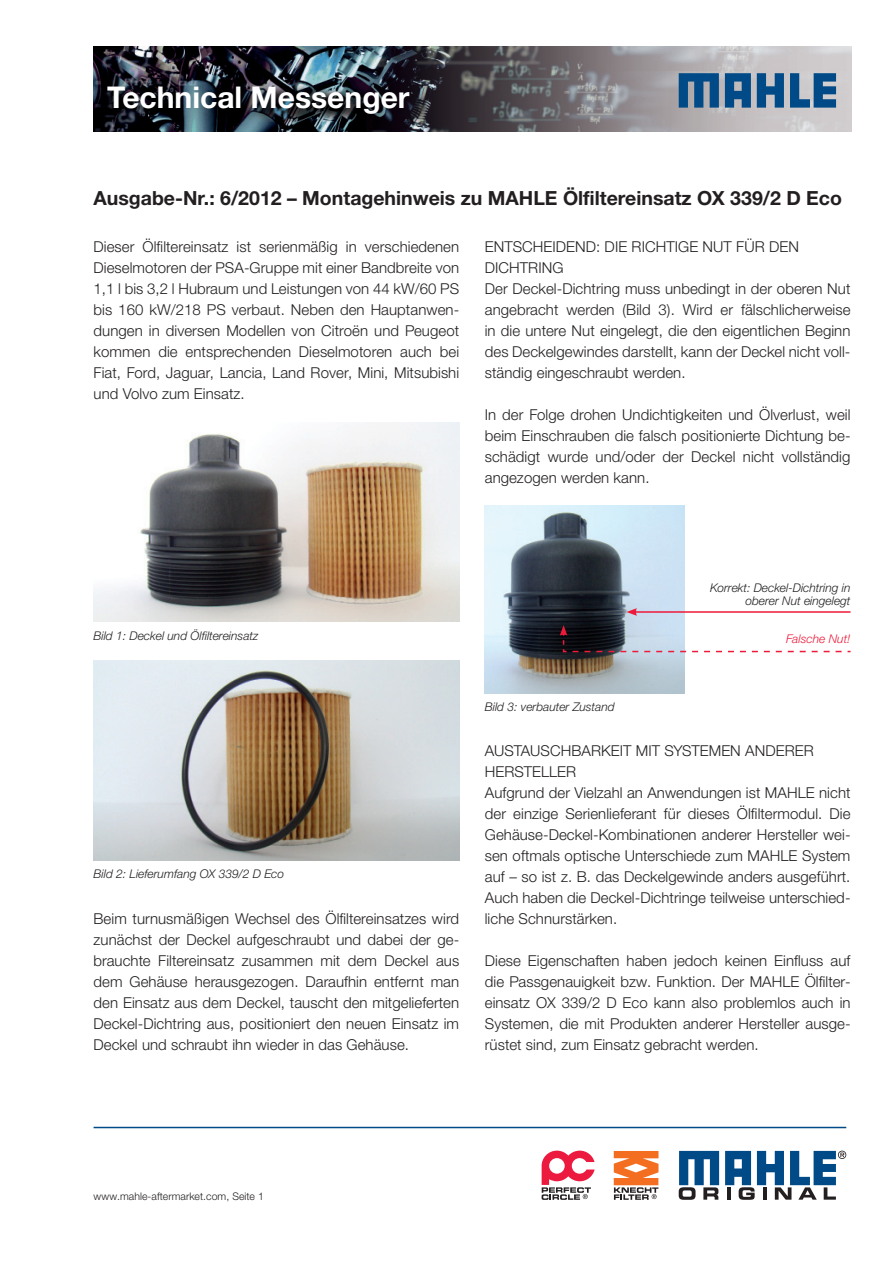
<style>
.page{position:relative;width:893px;height:1263px;background:#fff}
.page>*{position:absolute;margin:0;border:0;box-sizing:border-box;transform-origin:0 0}
.t1{font:700 30px "Helvetica Neue LTW1 G";color:#fff}
.t2{font:700 19.5px "Helvetica Neue LTW1 G";color:#231f20}
.t3{font:300 15px/21px "Helvetica Neue LTW1 G";letter-spacing:.005em;color:#231f20;text-align:justify}
.t4{font:italic 300 12px/13.5px "Helvetica Neue LTW1 G";color:#231f20;text-align:right}
.t5{font:italic 300 12px "Helvetica Neue LTW1 G";color:#ed1a3a}
.t6{font:300 10.5px "Helvetica Neue LTW1 G";letter-spacing:.005em;color:#231f20}
</style>
<div class="page">
<img style="left:94px;top:47px;width:757px;height:85px">
<svg style="left:679px;top:73px;width:40px;height:35px"></svg>
<svg style="left:757px;top:73px;width:27px;height:35px"></svg>
<svg style="left:790px;top:73px;width:46px;height:35px;background:#47779f"></svg>
<svg style="left:725px;top:73px;width:26px;height:35px"></svg>
<svg style="left:679px;top:1151px;width:40px;height:49px"></svg>
<svg style="left:725px;top:1151px;width:121px;height:49px"></svg>
<svg style="left:614px;top:1151px;width:44px;height:49px"></svg>
<svg style="left:541px;top:1151px;width:54px;height:49px"></svg>
<hr style="left:94px;top:1127px;width:752px;height:1px;background:#004b87">
<img style="left:94px;top:422px;width:365px;height:200px">
<img style="left:485px;top:506px;width:200px;height:187px">
<img style="left:94px;top:660px;width:365px;height:200px">
<hr style="left:635px;top:611px;width:215px;height:2px;background:#ed1a3a">
<svg style="left:626px;top:608px;width:11px;height:8px"></svg>
<svg style="left:560px;top:625px;width:290px;height:28px"></svg>
<h1 class="t1" style="left:107px;top:86px;width:304px">Technical Messenger</h1>
<h2 class="t2" style="left:94px;top:191px;width:750px">Ausgabe-Nr.: 6/2012 – Montagehinweis zu MAHLE Ölfiltereinsatz OX 339/2 D Eco</h2>
<p class="t3" style="left:94px;top:238px;width:367px">Dieser Ölfiltereinsatz ist serienmäßig in verschiedenen Dieselmotoren der PSA-Gruppe mit einer Bandbreite von 1,1 l bis 3,2 l Hubraum und Leistungen von 44 kW/60 PS bis 160 kW/218 PS verbaut. Neben den Hauptanwen&shy;dungen in diversen Modellen von Citroën und Peugeot kommen die entsprechenden Dieselmotoren auch bei Fiat, Ford, Jaguar, Lancia, Land Rover, Mini, Mitsubishi und Volvo zum Einsatz.</p>
<p class="t3" style="left:485px;top:238px;width:367px;text-align:left">ENTSCHEIDEND: DIE RICHTIGE NUT FÜR DEN DICHTRING<br>Der Deckel-Dichtring muss unbedingt in der oberen Nut angebracht werden (Bild 3). Wird er fälschlicherweise in die untere Nut eingelegt, die den eigentlichen Beginn des Deckelgewindes darstellt, kann der Deckel nicht voll&shy;ständig eingeschraubt werden.</p>
<p class="t3" style="left:485px;top:406px;width:367px">In der Folge drohen Undichtigkeiten und Ölverlust, weil beim Einschrauben die falsch positionierte Dichtung be&shy;schädigt wurde und/oder der Deckel nicht vollständig angezogen werden kann.</p>
<p class="t4" style="left:94px;top:630px;width:166px">Bild 1: Deckel und Ölfiltereinsatz</p>
<p class="t4" style="left:94px;top:868px;width:192px">Bild 2: Lieferumfang OX 339/2 D Eco</p>
<p class="t3" style="left:94px;top:910px;width:367px">Beim turnusmäßigen Wechsel des Ölfiltereinsatzes wird zunächst der Deckel aufgeschraubt und dabei der ge&shy;brauchte Filtereinsatz zusammen mit dem Deckel aus dem Gehäuse herausgezogen. Daraufhin entfernt man den Einsatz aus dem Deckel, tauscht den mitgelieferten Deckel-Dichtring aus, positioniert den neuen Einsatz im Deckel und schraubt ihn wieder in das Gehäuse.</p>
<p class="t4" style="left:485px;top:701px;width:131px">Bild 3: verbauter Zustand</p>
<p class="t4" style="left:710px;top:582px;width:142px">Korrekt: Deckel-Dichtring in oberer Nut eingelegt</p>
<p class="t5" style="left:786px;top:635px;width:66px">Falsche Nut!</p>
<p class="t3" style="left:485px;top:742px;width:367px;text-align:left">AUSTAUSCHBARKEIT MIT SYSTEMEN ANDERER HERSTELLER<br>Aufgrund der Vielzahl an Anwendungen ist MAHLE nicht der einzige Serienlieferant für dieses Ölfiltermodul. Die Gehäuse-Deckel-Kombinationen anderer Hersteller wei&shy;sen oftmals optische Unterschiede zum MAHLE System auf – so ist z. B. das Deckelgewinde anders ausgeführt.<br>Auch haben die Deckel-Dichtringe teilweise unterschied&shy;liche Schnurstärken.</p>
<p class="t3" style="left:485px;top:952px;width:367px">Diese Eigenschaften haben jedoch keinen Einfluss auf die Passgenauigkeit bzw. Funktion. Der MAHLE Ölfilter&shy;einsatz OX 339/2 D Eco kann also problemlos auch in Systemen, die mit Produkten anderer Hersteller ausge&shy;rüstet sind, zum Einsatz gebracht werden.</p>
<p class="t6" style="left:94px;top:1192px;width:172px">www.mahle-aftermarket.com, Seite 1</p>
</div>
